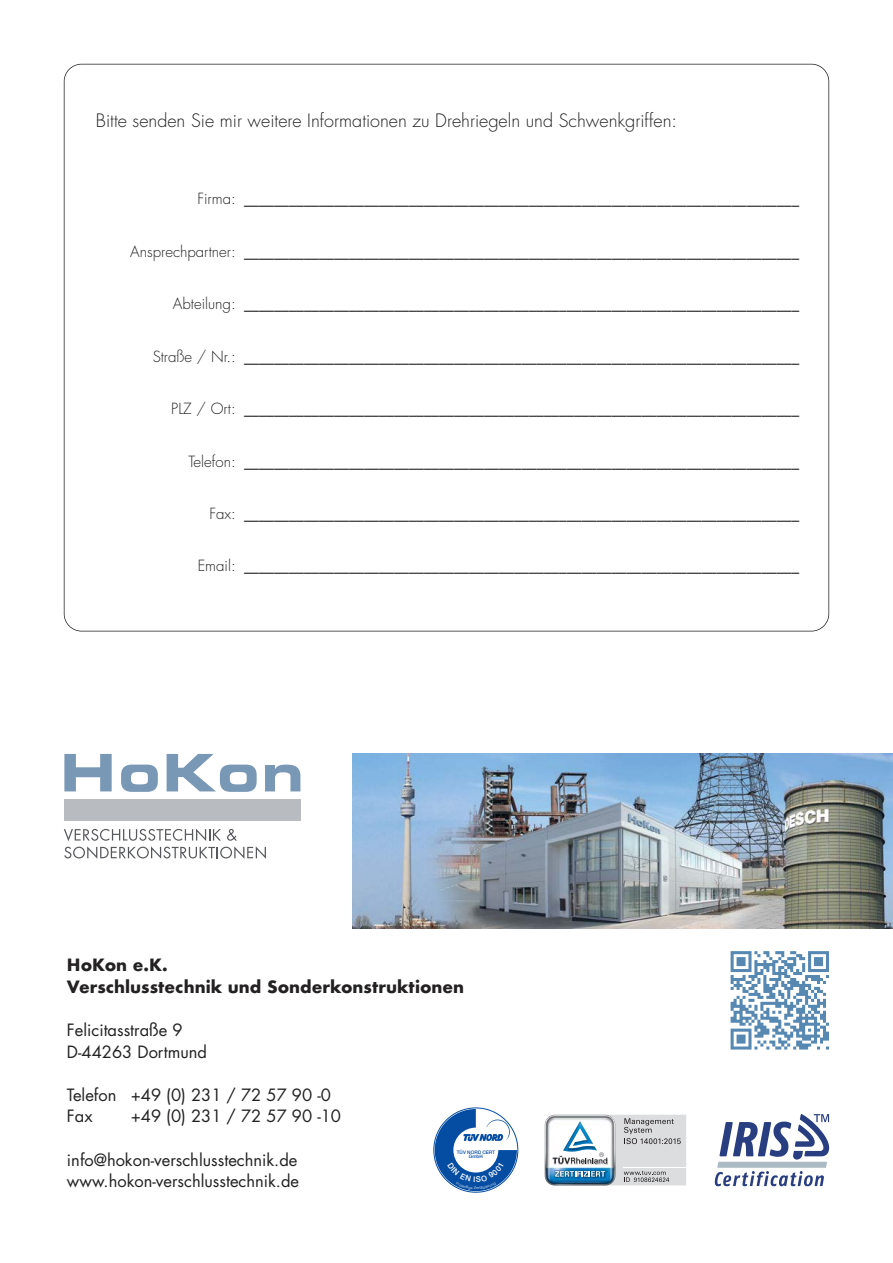
<style>
.page{position:relative;width:893px;height:1263px;background:#fff}
.page>*{position:absolute;margin:0;border:0;box-sizing:border-box;transform-origin:0 0}
.t1{font:300 18px "Futura";color:#232122}
.t2{font:16.5px/21.6px "Futura";color:#232122}
.t3{font:700 16.5px/21.6px "Futura";color:#232122}
.t4{font:300 15px "Futura";color:#232122}
.t5{font:500 4.8px/4.8px "Helvetica Neue LT";color:#054da2;text-align:center}
</style>
<div class="page">
<svg style="left:730px;top:951px;width:99px;height:99px"></svg>
<svg style="left:731px;top:951px;width:98px;height:98px"></svg>
<svg style="left:544px;top:1114px;width:142px;height:72px"></svg>
<svg style="left:715px;top:1114px;width:114px;height:72px"></svg>
<svg style="left:64px;top:829px;width:202px;height:30px"></svg>
<svg style="left:64px;top:754px;width:48px;height:37px"></svg>
<svg style="left:121px;top:765px;width:37px;height:27px"></svg>
<svg style="left:167px;top:754px;width:90px;height:38px"></svg>
<svg style="left:265px;top:765px;width:35px;height:26px"></svg>
<div style="left:64px;top:799px;width:236px;height:21px;background:#b8bcc0"></div>
<img style="left:353px;top:754px;width:540px;height:174px">
<svg style="left:435px;top:1109px;width:82px;height:82px"></svg>
<p class="t1" style="left:96px;top:112px;width:583px">Bitte senden Sie mir weitere Informationen zu Drehriegeln und Schwenkgriffen:</p>
<p class="t4" style="left:197px;top:192px;width:603px">Firma: __________________________________________________________________________</p>
<p class="t4" style="left:130px;top:245px;width:670px">Ansprechpartner: __________________________________________________________________________</p>
<p class="t4" style="left:173px;top:297px;width:628px">Abteilung: __________________________________________________________________________</p>
<p class="t4" style="left:153px;top:350px;width:648px">Straße / Nr.: __________________________________________________________________________</p>
<p class="t4" style="left:171px;top:402px;width:629px">PLZ / Ort: __________________________________________________________________________</p>
<p class="t4" style="left:188px;top:455px;width:612px">Telefon: __________________________________________________________________________</p>
<p class="t4" style="left:209px;top:507px;width:591px">Fax: __________________________________________________________________________</p>
<p class="t4" style="left:198px;top:559px;width:603px">Email: __________________________________________________________________________</p>
<p class="t3" style="left:67px;top:954px;width:399px">HoKon e.K.<br>Verschlusstechnik und Sonderkonstruktionen</p>
<p class="t2" style="left:67px;top:1020px;width:142px">Felicitasstraße 9<br>D-44263 Dortmund</p>
<p class="t2" style="left:67px;top:1085px;width:265px">Telefon +49 (0) 231 / 72 57 90 -0<br>Fax</p>
<p class="t2" style="left:131px;top:1107px;width:212px">+49 (0) 231 / 72 57 90 -10</p>
<p class="t2" style="left:67px;top:1150px;width:234px">info@hokon-verschlusstechnik.de www.hokon-verschlusstechnik.de</p>
<p class="t5" style="left:457px;top:1149px;width:40px">TÜV NORD CERT<br>GmbH</p>
</div>
